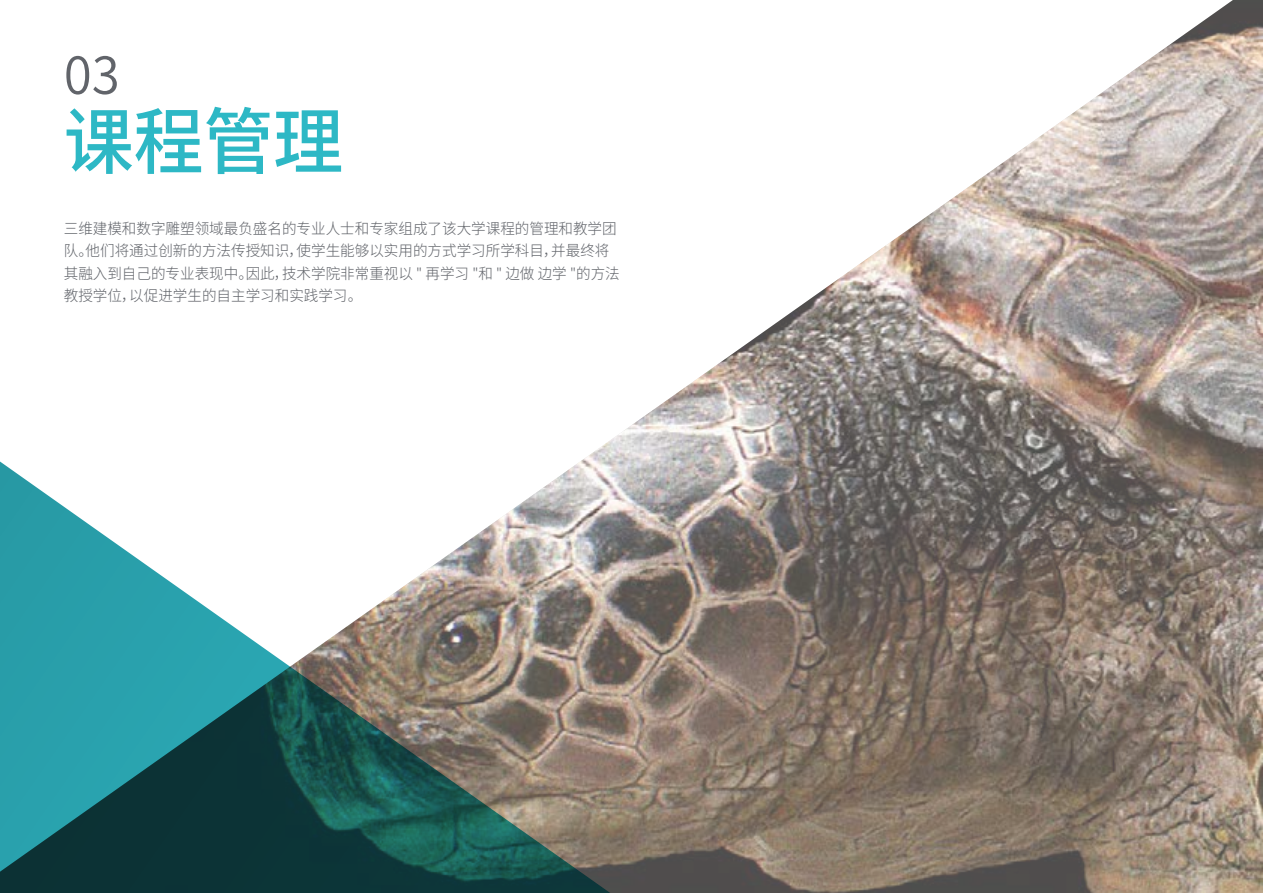
<style>
.page{position:relative;width:1263px;height:893px;background:#fff}
.page>*{position:absolute;margin:0;border:0;box-sizing:border-box;transform-origin:0 0}
.t1{font:500 72px "Source Han Sans CN";color:#2db8c5}
.t2{font:52.5px "Source Han Sans CN";color:#61646a}
.t3{font:300 15px/22.5px "Source Han Sans CN";color:#61646a}
</style>
<div class="page">
<img style="left:602px;top:0;width:661px;height:893px">
<svg style="left:0;top:446px;width:640px;height:447px"></svg>
<h2 class="t2" style="left:64px;top:45px;width:57px">03</h2>
<h1 class="t1" style="left:64px;top:101px;width:281px">课程管理</h1>
<p class="t3" style="left:64px;top:217px;width:557px">三维建模和数字雕塑领域最负盛名的专业人士和专家组成了该大学课程的管理和教学团队。他们将通过创新的方法传授知识，使学生能够以实用的方式学习所学科目，并最终将其融入到自己的专业表现中。因此，技术学院非常重视以 " 再学习 "和 " 边做 边学 "的方法教授学位，以促进学生的自主学习和实践学习。</p>
</div>
